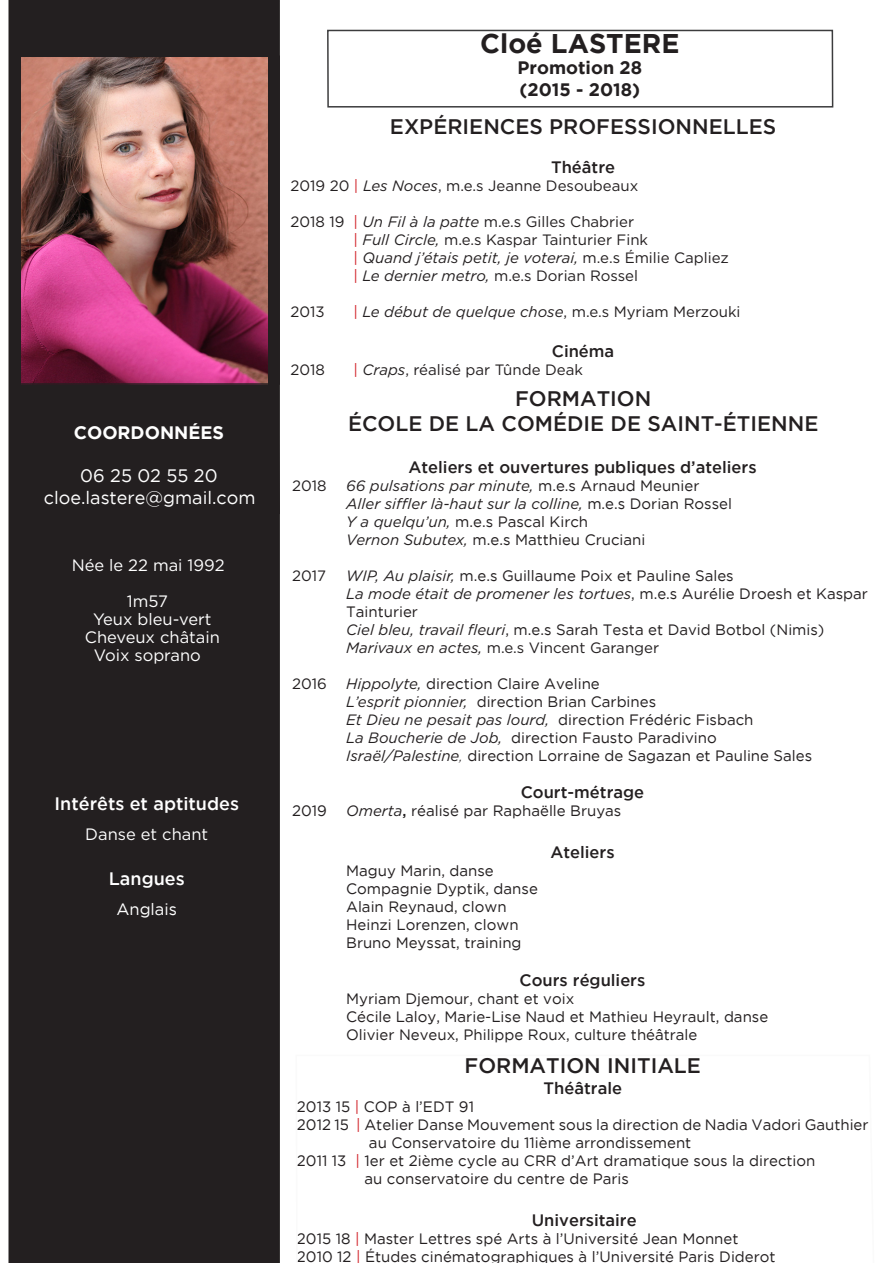
<style>
.page{position:relative;width:893px;height:1263px;background:#fff}
.page>*{position:absolute;margin:0;border:0;box-sizing:border-box;transform-origin:0 0}
.t1{font:700 27px "Gotham";color:#231f20}
.t2{font:500 21px "Gotham";color:#231f20}
.t3{font:18px "Gotham";color:#fff}
.t4{font:500 18px "Gotham";color:#fff}
.t5{font:700 18px "Gotham";color:#231f20}
.t6{font:700 18px "Gotham";color:#fff}
.t7{font:500 16.5px "Gotham";color:#231f20}
.t8{font:16.5px "Gotham";color:#fff}
.t9{font:16.5px "Gotham";color:#fff}
.t10{font:15px/18px "Gotham";color:#231f20}
.t11{font:15px "Gotham";color:#231f20}
.t12{font:italic 15px "Gotham";color:#231f20}
.s1{color:#d1232a}
.s2{font-style:italic}
.s3{font-style:normal;color:#d1232a}
.s4{font-style:normal}
.s5{font-weight:300;font-style:italic}
.s6{font-weight:500}
</style>
<div class="page">
<div style="left:9px;top:1px;width:270px;height:1261px;background:#231f20"></div>
<div style="left:327px;top:30px;width:506px;height:78px;border:2px solid #3c3c3d"></div>
<img style="left:21px;top:59px;width:247px;height:323px">
<div style="left:10px;top:56px;width:270px;height:329px;border:2px solid #231f20"></div>
<p class="t6" style="left:74px;top:422px;width:152px">COORDONNÉES</p>
<p class="t3" style="left:80px;top:466px;width:139px">06 25 02 55 20</p>
<p class="t3" style="left:44px;top:487px;width:213px">cloe.lastere@gmail.com</p>
<p class="t8" style="left:72px;top:555px;width:154px">Née le 22 mai 1992</p>
<p class="t8" style="left:127px;top:591px;width:43px">1m57</p>
<p class="t8" style="left:93px;top:609px;width:120px">Yeux bleu-vert</p>
<p class="t8" style="left:85px;top:627px;width:137px">Cheveux châtain</p>
<p class="t8" style="left:94px;top:645px;width:109px">Voix soprano</p>
<p class="t4" style="left:55px;top:793px;width:186px">Intérêts et aptitudes</p>
<p class="t8" style="left:85px;top:823px;width:124px">Danse et chant</p>
<p class="t4" style="left:109px;top:868px;width:77px">Langues</p>
<p class="t9" style="left:116px;top:900px;width:62px">Anglais</p>
<p class="t1" style="left:480px;top:28px;width:201px">Cloé LASTERE</p>
<p class="t5" style="left:518px;top:58px;width:126px">Promotion 28</p>
<p class="t5" style="left:519px;top:79px;width:122px">(2015 - 2018)</p>
<p class="t2" style="left:390px;top:114px;width:388px">EXPÉRIENCES PROFESSIONNELLES</p>
<p class="t7" style="left:551px;top:158px;width:66px">Théâtre</p>
<p class="t11" style="left:291px;top:176px;width:349px">2019 20 <span class="s1">|</span> <span class="s2">Les Noces</span>, m.e.s Jeanne Desoubeaux</p>
<p class="t11" style="left:291px;top:212px;width:345px">2018 19 <span class="s1">|</span> <span class="s2">Un Fil à la patte</span> m.e.s Gilles Chabrier</p>
<p class="t11" style="left:354px;top:230px;width:296px"><span class="s1">|</span> <span class="s2">Full Circle,</span> m.e.s Kaspar Tainturier Fink</p>
<p class="t12" style="left:354px;top:248px;width:377px"><span class="s3">|</span> Quand j’étais petit, je voterai, <span class="s4">m.e.s Émilie Capliez</span></p>
<p class="t11" style="left:354px;top:266px;width:286px"><span class="s1">|</span> <span class="s2">Le dernier metro,</span> m.e.s Dorian Rossel</p>
<p class="t11" style="left:291px;top:302px;width:36px">2013</p>
<p class="t12" style="left:354px;top:302px;width:388px"><span class="s3">|</span> Le début de quelque chose<span class="s4">, m.e.s Myriam Merzouki</span></p>
<p class="t7" style="left:552px;top:342px;width:64px">Cinéma</p>
<p class="t11" style="left:291px;top:360px;width:36px">2018</p>
<p class="t11" style="left:354px;top:360px;width:231px"><span class="s1">|</span> <span class="s2">Craps</span>, réalisé par Tûnde Deak</p>
<p class="t2" style="left:515px;top:387px;width:138px">FORMATION</p>
<p class="t2" style="left:348px;top:412px;width:472px">ÉCOLE DE LA COMÉDIE DE SAINT-ÉTIENNE</p>
<p class="t7" style="left:408px;top:457px;width:350px">Ateliers et ouvertures publiques d’ateliers</p>
<p class="t11" style="left:292px;top:476px;width:36px">2018</p>
<p class="t12" style="left:346px;top:476px;width:355px">66 pulsations par minute, <span class="s4">m.e.s Arnaud Meunier</span></p>
<p class="t12" style="left:346px;top:494px;width:387px">Aller siffler là-haut sur la colline, <span class="s4">m.e.s Dorian Rossel</span></p>
<p class="t10" style="left:346px;top:512px;width:244px"><span class="s2">Y a quelqu’un,</span> m.e.s Pascal Kirch</p>
<p class="t10" style="left:346px;top:530px;width:301px"><span class="s2">Vernon Subutex,</span> m.e.s Matthieu Cruciani</p>
<p class="t11" style="left:292px;top:566px;width:35px">2017</p>
<p class="t10" style="left:346px;top:566px;width:389px"><span class="s2">WIP, Au plaisir,</span> m.e.s Guillaume Poix et Pauline Sales</p>
<p class="t10" style="left:346px;top:584px;width:523px"><span class="s2">La mode était de promener les tortues</span>, m.e.s Aurélie Droesh et Kaspar<br>Tainturier</p>
<p class="t10" style="left:346px;top:620px;width:480px"><span class="s2">Ciel bleu, travail fleuri</span>, m.e.s Sarah Testa et David Botbol (Nimis)</p>
<p class="t11" style="left:346px;top:638px;width:314px"><span class="s2">Marivaux en actes,</span> m.e.s Vincent Garanger</p>
<p class="t11" style="left:292px;top:674px;width:36px">2016</p>
<p class="t10" style="left:346px;top:674px;width:255px"><span class="s2">Hippolyte,</span> direction Claire Aveline</p>
<p class="t10" style="left:346px;top:692px;width:311px"><span class="s2">L’esprit pionnier,</span> direction Brian Carbines</p>
<p class="t10" style="left:346px;top:710px;width:409px"><span class="s2">Et Dieu ne pesait pas lourd,</span> direction Frédéric Fisbach</p>
<p class="t10" style="left:346px;top:728px;width:372px"><span class="s2">La Boucherie de Job,</span> direction Fausto Paradivino</p>
<p class="t10" style="left:346px;top:746px;width:467px"><span class="s2">Israël/Palestine</span><span class="s5">,</span> direction Lorraine de Sagazan et Pauline Sales</p>
<p class="t7" style="left:521px;top:783px;width:125px">Court-métrage</p>
<p class="t10" style="left:292px;top:802px;width:36px">2019</p>
<p class="t10" style="left:346px;top:802px;width:277px"><span class="s2">Omerta</span><span class="s6">,</span> réalisé par Raphaëlle Bruyas</p>
<p class="t7" style="left:550px;top:842px;width:66px">Ateliers</p>
<p class="t10" style="left:346px;top:861px;width:149px">Maguy Marin, danse</p>
<p class="t10" style="left:346px;top:879px;width:193px">Compagnie Dyptik, danse</p>
<p class="t10" style="left:346px;top:897px;width:162px">Alain Reynaud, clown</p>
<p class="t10" style="left:346px;top:915px;width:174px">Heinzi Lorenzen, clown</p>
<p class="t10" style="left:346px;top:933px;width:177px">Bruno Meyssat, training</p>
<p class="t7" style="left:520px;top:970px;width:127px">Cours réguliers</p>
<p class="t10" style="left:346px;top:989px;width:230px">Myriam Djemour, chant et voix</p>
<p class="t10" style="left:346px;top:1007px;width:424px">Cécile Laloy, Marie-Lise Naud et Mathieu Heyrault, danse</p>
<p class="t10" style="left:346px;top:1025px;width:353px">Olivier Neveux, Philippe Roux, culture théâtrale</p>
<p class="t2" style="left:465px;top:1053px;width:238px">FORMATION INITIALE</p>
<p class="t7" style="left:543px;top:1079px;width:80px">Théâtrale</p>
<p class="t10" style="left:297px;top:1097px;width:179px">2013 15 <span class="s1">|</span> COP à l’EDT 91</p>
<p class="t10" style="left:297px;top:1115px;width:573px">2012 15 <span class="s1">|</span> Atelier Danse Mouvement sous la direction de Nadia Vadori Gauthier</p>
<p class="t10" style="left:369px;top:1133px;width:324px">au Conservatoire du 11ième arrondissement</p>
<p class="t10" style="left:364px;top:1151px;width:452px;text-indent:-68px">2011 13 <span class="s1">|</span> 1er et 2ième cycle au CRR d’Art dramatique sous la direction au conservatoire du centre de Paris</p>
<p class="t7" style="left:532px;top:1211px;width:106px">Universitaire</p>
<p class="t10" style="left:297px;top:1229px;width:443px">2015 18 <span class="s1">|</span> Master Lettres spé Arts à l’Université Jean Monnet</p>
<p class="t10" style="left:297px;top:1247px;width:480px">2010 12 <span class="s1">|</span> Études cinématographiques à l’Université Paris Diderot</p>
</div>
